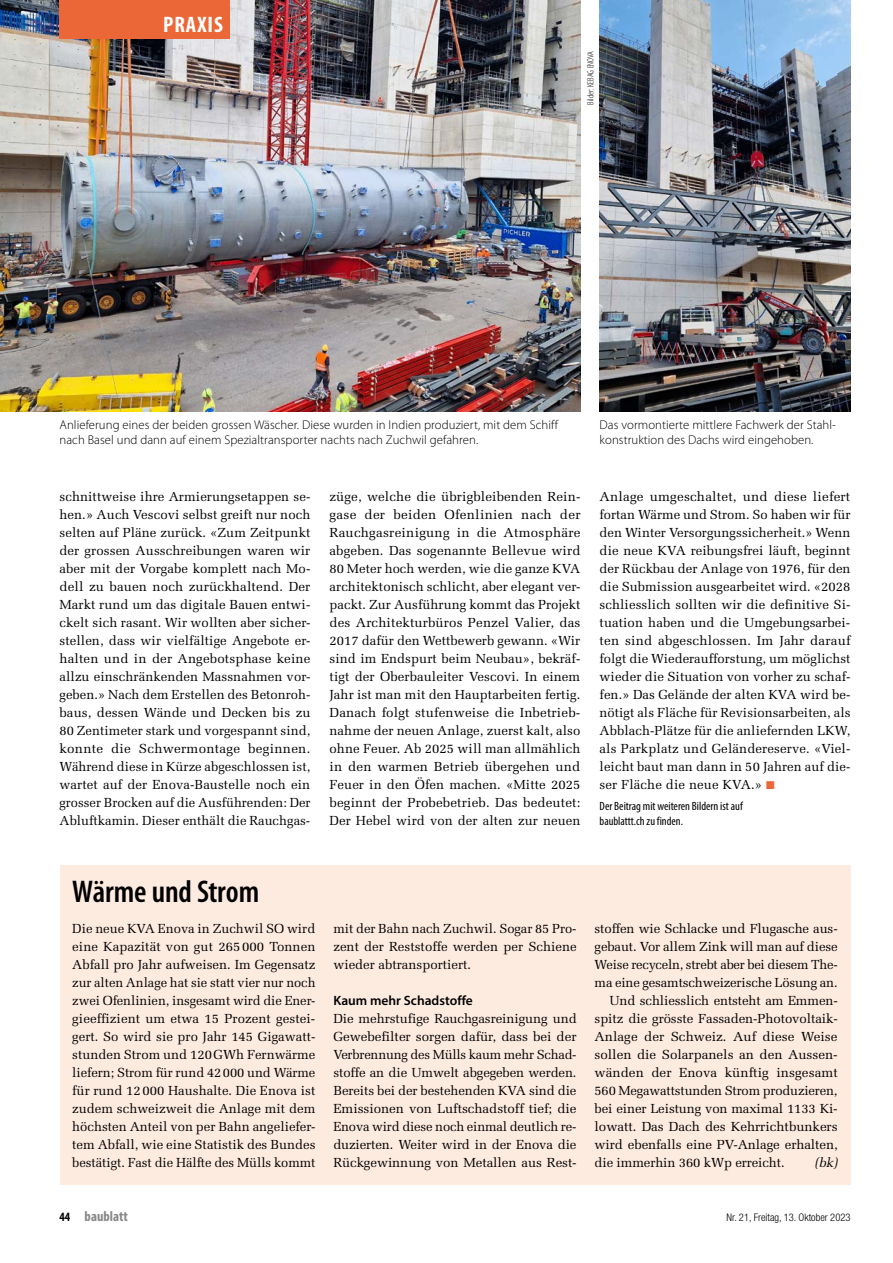
<style>
.page{position:relative;width:893px;height:1263px;background:#fff}
.page>*{position:absolute;margin:0;border:0;box-sizing:border-box;transform-origin:0 0}
.t1{font:600 condensed 31.5px "Myriad Pro";letter-spacing:-.005em;color:#000}
.t2{font:700 condensed 22.5px "Myriad Pro";letter-spacing:.045em;color:#fff}
.t3{font:700 condensed 14.25px "Myriad Pro";color:#868786}
.t4{font:600 13.5px "Myriad Pro";color:#000}
.t5{font:13.2px/18px "Melior LT Std";letter-spacing:-.005em;color:#000;text-align:justify}
.t6{font:italic 13.2px "Melior LT Std";color:#000}
.t7{font:300 12.75px/15px "Myriad Pro";letter-spacing:.005em;color:#000}
.t8{font:condensed 12px/15px "Myriad Pro";color:#000}
.t9{font:300 condensed 10.5px "Helvetica Neue LT Pro";color:#000}
.t10{font:300 condensed 9px "Myriad Pro";color:#000}
.s1{color:#ec6737}
.s2{font-size:12.75px;color:#000}
</style>
<div class="page">
<img style="left:0;top:0;width:580px;height:411px">
<img style="left:600px;top:0;width:250px;height:411px">
<div style="left:60px;top:865px;width:790px;height:320px;background:#fdebe0"></div>
<div style="left:60px;top:0;width:170px;height:38px;background:#ec6737"></div>
<h2 class="t2" style="left:163px;top:10px;width:61px">PRAXIS</h2>
<p class="t10" style="left:586px;top:105px;width:55px;rotate:-90deg">Bilder: KEBAG ENOVA</p>
<p class="t7" style="left:60px;top:417px;width:500px">Anlieferung eines der beiden grossen Wäscher. Diese wurden in Indien produziert, mit dem Schiff nach Basel und dann auf einem Spezialtransporter nachts nach Zuchwil gefahren.</p>
<p class="t7" style="left:600px;top:417px;width:238px">Das vormontierte mittlere Fachwerk der Stahl&shy;konstruktion des Dachs wird eingehoben.</p>
<p class="t5" style="left:60px;top:488px;width:253px">schnittweise ihre Armierungsetappen se&shy;hen.» Auch Vescovi selbst greift nur noch selten auf Pläne zurück. «Zum Zeitpunkt der grossen Ausschreibungen waren wir aber mit der Vorgabe komplett nach Mo&shy;dell zu bauen noch zurückhaltend. Der Markt rund um das digitale Bauen entwi&shy;ckelt sich rasant. Wir wollten aber sicher&shy;stellen, dass wir vielfältige Angebote er&shy;halten und in der Angebotsphase keine allzu einschränkenden Massnahmen vor&shy;geben.» Nach dem Erstellen des Betonroh&shy;baus, dessen Wände und Decken bis zu 80 Zentimeter stark und vorgespannt sind, konnte die Schwermontage beginnen.<br>Während diese in Kürze abgeschlossen ist, wartet auf der Enova-Baustelle noch ein grosser Brocken auf die Ausführenden: Der Abluftkamin. Dieser enthält die Rauchgas-</p>
<p class="t5" style="left:330px;top:488px;width:253px">züge, welche die übrigbleibenden Rein&shy;gase der beiden Ofenlinien nach der Rauchgasreinigung in die Atmosphäre abgeben. Das sogenannte Bellevue wird 80 Meter hoch werden, wie die ganze KVA architektonisch schlicht, aber elegant ver&shy;packt. Zur Ausführung kommt das Projekt des Architekturbüros Penzel Valier, das 2017 dafür den Wettbewerb gewann. «Wir sind im Endspurt beim Neubau», bekräf&shy;tigt der Oberbauleiter Vescovi. In einem Jahr ist man mit den Hauptarbeiten fertig.<br>Danach folgt stufenweise die Inbetrieb&shy;nahme der neuen Anlage, zuerst kalt, also ohne Feuer. Ab 2025 will man allmählich in den warmen Betrieb übergehen und Feuer in den Öfen machen. «Mitte 2025 beginnt der Probebetrieb. Das bedeutet:<br>Der Hebel wird von der alten zur neuen</p>
<p class="t5" style="left:600px;top:488px;width:253px">Anlage umgeschaltet, und diese liefert fortan Wärme und Strom. So haben wir für den Winter Versorgungssicherheit.» Wenn die neue KVA reibungsfrei läuft, beginnt der Rückbau der Anlage von 1976, für den die Submission ausgearbeitet wird. «2028 schliesslich sollten wir die definitive Si&shy;tuation haben und die Umgebungsarbei&shy;ten sind abgeschlossen. Im Jahr darauf folgt die Wiederaufforstung, um möglichst wieder die Situation von vorher zu schaf&shy;fen.» Das Gelände der alten KVA wird be&shy;nötigt als Fläche für Revisionsarbeiten, als Abblach-Plätze für die anliefernden LKW, als Parkplatz und Geländereserve. «Viel&shy;leicht baut man dann in 50 Jahren auf die&shy;ser Fläche die neue KVA.» <span class="s1">■</span></p>
<p class="t8" style="left:600px;top:798px;width:145px">Der Beitrag mit weiteren Bildern ist auf baublattt.ch zu finden.</p>
<h1 class="t1" style="left:72px;top:874px;width:188px">Wärme und Strom</h1>
<p class="t5" style="left:72px;top:920px;width:245px">Die neue KVA Enova in Zuchwil SO wird eine Kapazität von gut 265000 Tonnen Abfall pro Jahr aufweisen. Im Gegensatz zur alten Anlage hat sie statt vier nur noch zwei Ofenlinien, insgesamt wird die Ener&shy;gieeffizient um etwa 15 Prozent gestei&shy;gert. So wird sie pro Jahr 145 Gigawatt&shy;stunden Strom und 120GWh Fernwärme liefern; Strom für rund 42000 und Wärme für rund 12000 Haushalte. Die Enova ist zudem schweizweit die Anlage mit dem höchsten Anteil von per Bahn angeliefer&shy;tem Abfall, wie eine Statistik des Bundes bestätigt. Fast die Hälfte des Mülls kommt</p>
<p class="t5" style="left:333px;top:920px;width:245px">mit der Bahn nach Zuchwil. Sogar 85 Pro&shy;zent der Reststoffe werden per Schiene wieder abtransportiert.</p>
<p class="t4" style="left:333px;top:992px;width:141px">Kaum mehr Schadstoffe</p>
<p class="t5" style="left:333px;top:1010px;width:245px">Die mehrstufige Rauchgasreinigung und Gewebefilter sorgen dafür, dass bei der Verbrennung des Mülls kaum mehr Schad&shy;stoffe an die Umwelt abgegeben werden.<br>Bereits bei der bestehenden KVA sind die Emissionen von Luftschadstoff tief; die Enova wird diese noch einmal deutlich re&shy;duzierten. Weiter wird in der Enova die Rückgewinnung von Metallen aus Rest-</p>
<p class="t5" style="left:595px;top:920px;width:245px">stoffen wie Schlacke und Flugasche aus-</p>
<p class="t5" style="left:595px;top:938px;width:245px">gebaut. Vor allem Zink will man auf diese</p>
<p class="t5" style="left:595px;top:956px;width:245px">Weise recyceln, strebt aber bei diesem The-</p>
<p class="t5" style="left:595px;top:974px;width:245px">ma eine gesamtschweizerische Lösung an.</p>
<p class="t5" style="left:609px;top:992px;width:230px">Und schliesslich entsteht am Emmen-</p>
<p class="t5" style="left:595px;top:1010px;width:245px">spitz die grösste Fassaden-Photovoltaik-</p>
<p class="t5" style="left:595px;top:1028px;width:244px">Anlage der Schweiz. Auf diese Weise</p>
<p class="t5" style="left:595px;top:1046px;width:243px">sollen die Solarpanels an den Aussen-</p>
<p class="t5" style="left:595px;top:1064px;width:245px">wänden der Enova künftig insgesamt</p>
<p class="t5" style="left:595px;top:1082px;width:244px">560 Megawattstunden Strom produzieren,</p>
<p class="t5" style="left:595px;top:1100px;width:245px">bei einer Leistung von maximal 1133 Ki-</p>
<p class="t5" style="left:595px;top:1118px;width:245px">lowatt. Das Dach des Kehrrichtbunkers</p>
<p class="t5" style="left:595px;top:1136px;width:245px">wird ebenfalls eine PV-Anlage erhalten,</p>
<p class="t5" style="left:595px;top:1154px;width:192px">die immerhin 360 kWp erreicht.</p>
<p class="t6" style="left:815px;top:1155px;width:24px">(bk)</p>
<p class="t3" style="left:60px;top:1207px;width:70px"><span class="s2">44</span> baublatt</p>
<p class="t9" style="left:726px;top:1211px;width:125px">Nr. 21, Freitag, 13. Oktober 2023</p>
</div>
